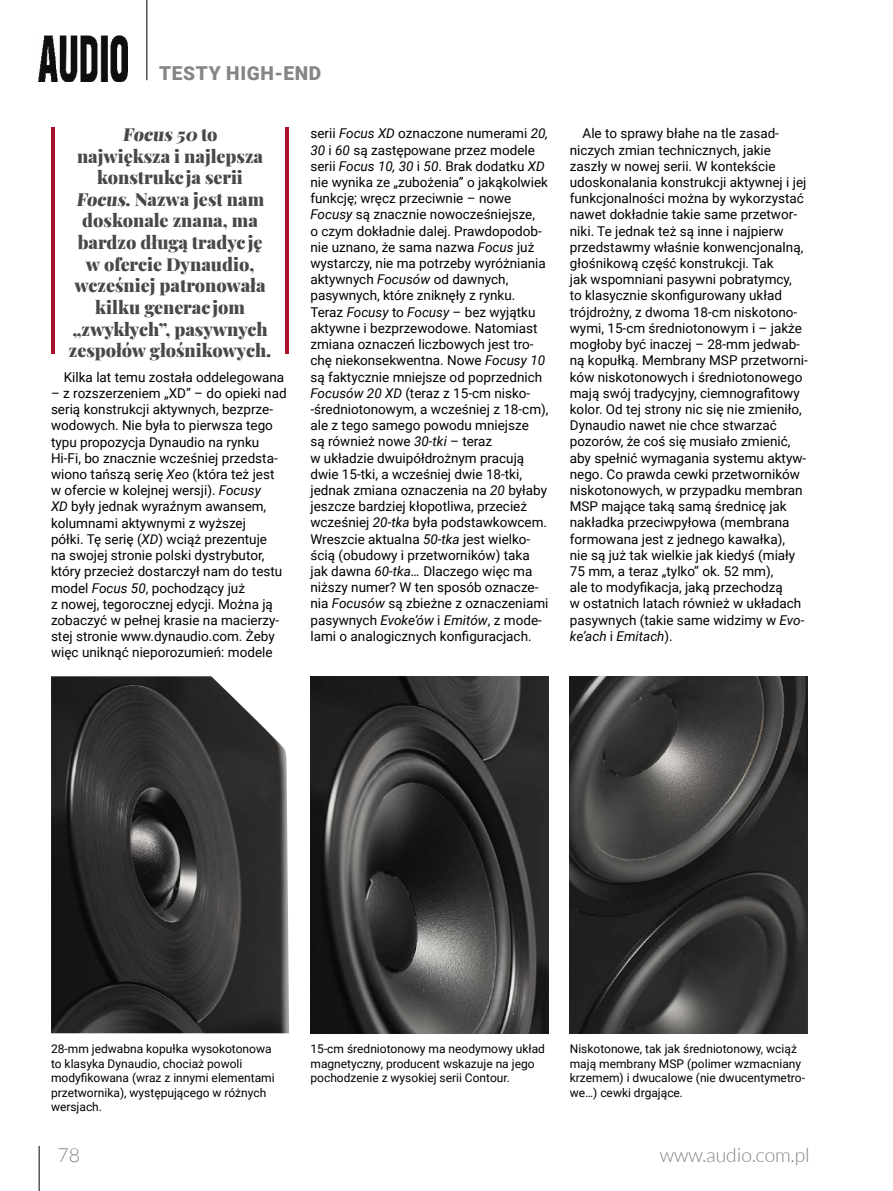
<style>
.page{position:relative;width:893px;height:1191px;background:#fff}
.page>*{position:absolute;margin:0;border:0;box-sizing:border-box;transform-origin:0 0}
.t1{font:300 19.5px "Lato";color:#858585}
.t2{font:900 19.2px "Roboto";letter-spacing:.035em;color:#858585}
.t3{font:900 18px/21.6px "Playfair Display";color:#484848;text-align:center}
.t4{font:13.5px/16.2px "Roboto";color:#000}
.t5{font:12px/14.4px "Roboto";color:#000}
.s1{font-style:italic}
</style>
<div class="page">
<hr style="left:39px;top:1145px;width:1px;height:46px;background:#000">
<hr style="left:147px;top:0;width:1px;height:80px;background:#000">
<img style="left:39px;top:35px;width:89px;height:46px">
<hr style="left:51px;top:128px;width:4px;height:226px;background:#a9132a">
<hr style="left:285px;top:128px;width:4px;height:226px;background:#a9132a">
<img style="left:51px;top:676px;width:238px;height:357px">
<img style="left:310px;top:676px;width:239px;height:357px">
<img style="left:570px;top:676px;width:238px;height:357px">
<h2 class="t2" style="left:159px;top:60px;width:164px">TESTY HIGH-END</h2>
<h3 class="t3" style="left:69px;top:122px;width:204px">Focus 50 t o<br>największa i najlepsza konstrukcja serii<br>Focus. Nazwa jest nam doskonale znana, ma bardzo długą tradycję w ofercie Dynaudio, wcześniej patronowała kilku generacjom „zwykłych”, pasywnych zespołów głośnikowych.</h3>
<p class="t4" style="left:64px;top:368px;width:222px">Kilka lat temu została oddelegowana</p>
<p class="t4" style="left:51px;top:384px;width:237px">– z rozszerzeniem „XD” – do opieki nad serią konstrukcji aktywnych, bezprze&shy;wodowych. Nie była to pierwsza tego typu propozycja Dynaudio na rynku Hi-Fi, bo znacznie wcześniej przedsta&shy;wiono tańszą serię <span class="s1">Xeo</span> (która też jest w ofercie w kolejnej wersji). <span class="s1">Focusy<br>XD</span> były jednak wyraźnym awansem, kolumnami aktywnymi z wyższej<br>półki. Tę serię (<span class="s1">XD</span>) wciąż prezentuje<br>na swojej stronie polski dystrybutor, który przecież dostarczył nam do testu model <span class="s1">Focus 50</span>, pochodzący już<br>z nowej, tegorocznej edycji. Można ją zobaczyć w pełnej krasie na macierzy&shy;stej stronie www.dynaudio.com. Żeby więc uniknąć nieporozumień: modele</p>
<p class="t4" style="left:310px;top:125px;width:240px">serii <span class="s1">Focus XD</span> oznaczone numerami <span class="s1">20, 30</span> i <span class="s1">60</span> są zastępowane przez modele serii <span class="s1">Focus 10, 30</span> i <span class="s1">50</span>. Brak dodatku <span class="s1">XD </span>nie wynika ze „zubożenia” o jakąkolwiek funkcję; wręcz przeciwnie – nowe <span class="s1">Focusy</span> są znacznie nowocześniejsze,<br>o czym dokładnie dalej. Prawdopodob&shy;nie uznano, że sama nazwa <span class="s1">Focus</span> już wystarczy, nie ma potrzeby wyróżniania aktywnych <span class="s1">Focusów</span> od dawnych, pasywnych, które zniknęły z rynku.<br>Teraz <span class="s1">Focusy</span> to <span class="s1">Focusy</span> – bez wyjątku aktywne i bezprzewodowe. Natomiast zmiana oznaczeń liczbowych jest tro&shy;chę niekonsekwentna. Nowe <span class="s1">Focusy 10 </span>są faktycznie mniejsze od poprzednich <span class="s1">Focusów 20 XD</span> (teraz z 15-cm nisko--średniotonowym, a wcześniej z 18-cm), ale z tego samego powodu mniejsze<br>są również nowe <span class="s1">30-tki</span> – teraz<br>w układzie dwuipółdrożnym pracują dwie 15-tki, a wcześniej dwie 18-tki, jednak zmiana oznaczenia na <span class="s1">20</span> byłaby jeszcze bardziej kłopotliwa, przecież wcześniej <span class="s1">20-tka</span> była podstawkowcem.<br>Wreszcie aktualna <span class="s1">50-tka</span> jest wielko&shy;ścią (obudowy i przetworników) taka jak dawna <span class="s1">60-tka…</span> Dlaczego więc ma niższy numer? W ten sposób oznacze&shy;nia <span class="s1">Focusów</span> są zbieżne z oznaczeniami pasywnych <span class="s1">Evoke’ów</span> i <span class="s1">Emitów</span>, z mode&shy;lami o analogicznych konfiguracjach.</p>
<p class="t4" style="left:570px;top:125px;width:240px;text-indent:13px">Ale to sprawy błahe na tle zasad&shy;niczych zmian technicznych, jakie zaszły w nowej serii. W kontekście udoskonalania konstrukcji aktywnej i jej funkcjonalności można by wykorzystać nawet dokładnie takie same przetwor&shy;niki. Te jednak też są inne i najpierw przedstawmy właśnie konwencjonalną, głośnikową część konstrukcji. Tak<br>jak wspomniani pasywni pobratymcy,<br>to klasycznie skonfigurowany układ trójdrożny, z dwoma 18-cm niskotono&shy;wymi, 15-cm średniotonowym i – jakże mogłoby być inaczej – 28-mm jedwab&shy;ną kopułką. Membrany MSP przetworni&shy;ków niskotonowych i średniotonowego mają swój tradycyjny, ciemnografitowy kolor. Od tej strony nic się nie zmieniło, Dynaudio nawet nie chce stwarzać pozorów, że coś się musiało zmienić, aby spełnić wymagania systemu aktyw&shy;nego. Co prawda cewki przetworników niskotonowych, w przypadku membran MSP mające taką samą średnicę jak nakładka przeciwpyłowa (membrana formowana jest z jednego kawałka),<br>nie są już tak wielkie jak kiedyś (miały 75 mm, a teraz „tylko” ok. 52 mm),<br>ale to modyfikacja, jaką przechodzą<br>w ostatnich latach również w układach pasywnych (takie same widzimy w <span class="s1">Evo&shy;ke’ach</span> i <span class="s1">Emitach</span>).</p>
<p class="t5" style="left:51px;top:1041px;width:225px">28-mm jedwabna kopułka wysokotonowa to klasyka Dynaudio, chociaż powoli modyfikowana (wraz z innymi elementami przetwornika), występującego w różnych wersjach.</p>
<p class="t5" style="left:310px;top:1041px;width:236px">15-cm średniotonowy ma neodymowy układ magnetyczny, producent wskazuje na jego pochodzenie z wysokiej serii Contour.</p>
<p class="t5" style="left:570px;top:1041px;width:237px">Niskotonowe, tak jak średniotonowy, wciąż mają membrany MSP (polimer wzmacniany krzemem) i dwucalowe (nie dwucentymetro&shy;we…) cewki drgające.</p>
<h1 class="t1" style="left:57px;top:1144px;width:24px">78</h1>
<h1 class="t1" style="left:660px;top:1144px;width:151px">www.audio.com.pl</h1>
</div>
